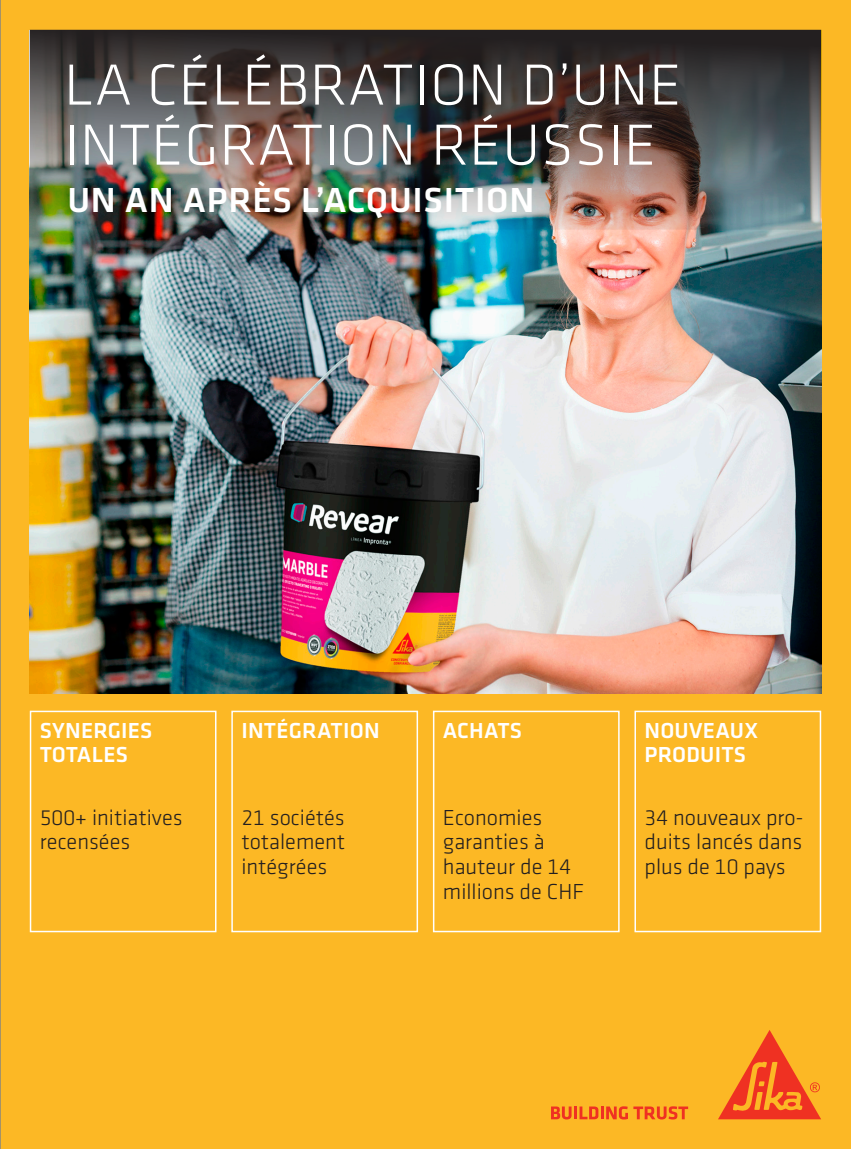
<style>
.page{position:relative;width:851px;height:1149px;background:#fff}
.page>*{position:absolute;margin:0;border:0;box-sizing:border-box;transform-origin:0 0}
.SI_COVER_Titel{font:300 60px/60px "Klavika";letter-spacing:.015em;color:#fff}
.SI_COVER_Titel-2{font:500 36px "Klavika";letter-spacing:.02em;color:#fff}
.SI_COVER_Subtitel{font:300 22.5px/24.8px "Klavika";color:#231f20}
.SI_COVER_Subtitel-2{font:500 22.5px/24.8px "Klavika";letter-spacing:.01em;color:#fff}
</style>
<div class="page">
<div style="left:0;top:0;width:850px;height:1148px;background:#fcb825"></div>
<svg style="left:551px;top:1106px;width:137px;height:13px"></svg>
<svg style="left:719px;top:1030px;width:102px;height:88px"></svg>
<div style="left:30px;top:710px;width:186px;height:222px;border:2px solid #fff"></div>
<div style="left:231px;top:710px;width:187px;height:222px;border:2px solid #fff"></div>
<div style="left:433px;top:710px;width:186px;height:222px;border:2px solid #fff"></div>
<div style="left:634px;top:710px;width:187px;height:222px;border:2px solid #fff"></div>
<img style="left:30px;top:230px;width:791px;height:463px">
<img style="left:33px;top:33px;width:785px;height:194px">
<div style="left:30px;top:30px;width:791px;height:200px;border:2px solid #231f20"></div>
<hr style="left:0;top:0;width:1px;height:1148px;background:#808285">
<p class="SI_COVER_Titel" style="left:64px;top:54px;width:618px">LA CÉLÉBRATION D’UNE<br>INTÉGRATION RÉUSSIE</p>
<p class="SI_COVER_Titel-2" style="left:67px;top:176px;width:468px">UN AN APRÈS L’ACQUISITION</p>
<p class="SI_COVER_Subtitel-2" style="left:40px;top:717px;width:114px">SYNERGIES</p>
<p class="SI_COVER_Subtitel-2" style="left:40px;top:741px;width:89px">TOTALES</p>
<p class="SI_COVER_Subtitel" style="left:40px;top:804px;width:144px">500+ initiatives recensées</p>
<p class="SI_COVER_Subtitel-2" style="left:241px;top:717px;width:140px">INTÉGRATION</p>
<p class="SI_COVER_Subtitel" style="left:241px;top:804px;width:105px;text-align:justify">21 sociétés totalement intégrées</p>
<p class="SI_COVER_Subtitel-2" style="left:443px;top:717px;width:81px">ACHATS</p>
<p class="SI_COVER_Subtitel" style="left:443px;top:804px;width:142px">Economies garanties à hauteur de 14 millions de CHF</p>
<p class="SI_COVER_Subtitel-2" style="left:644px;top:717px;width:115px">NOUVEAUX<br>PRODUITS</p>
<p class="SI_COVER_Subtitel" style="left:644px;top:804px;width:161px;text-align:justify">34 nouveaux pro&shy;duits lancés dans plus de 10 pays</p>
</div>
